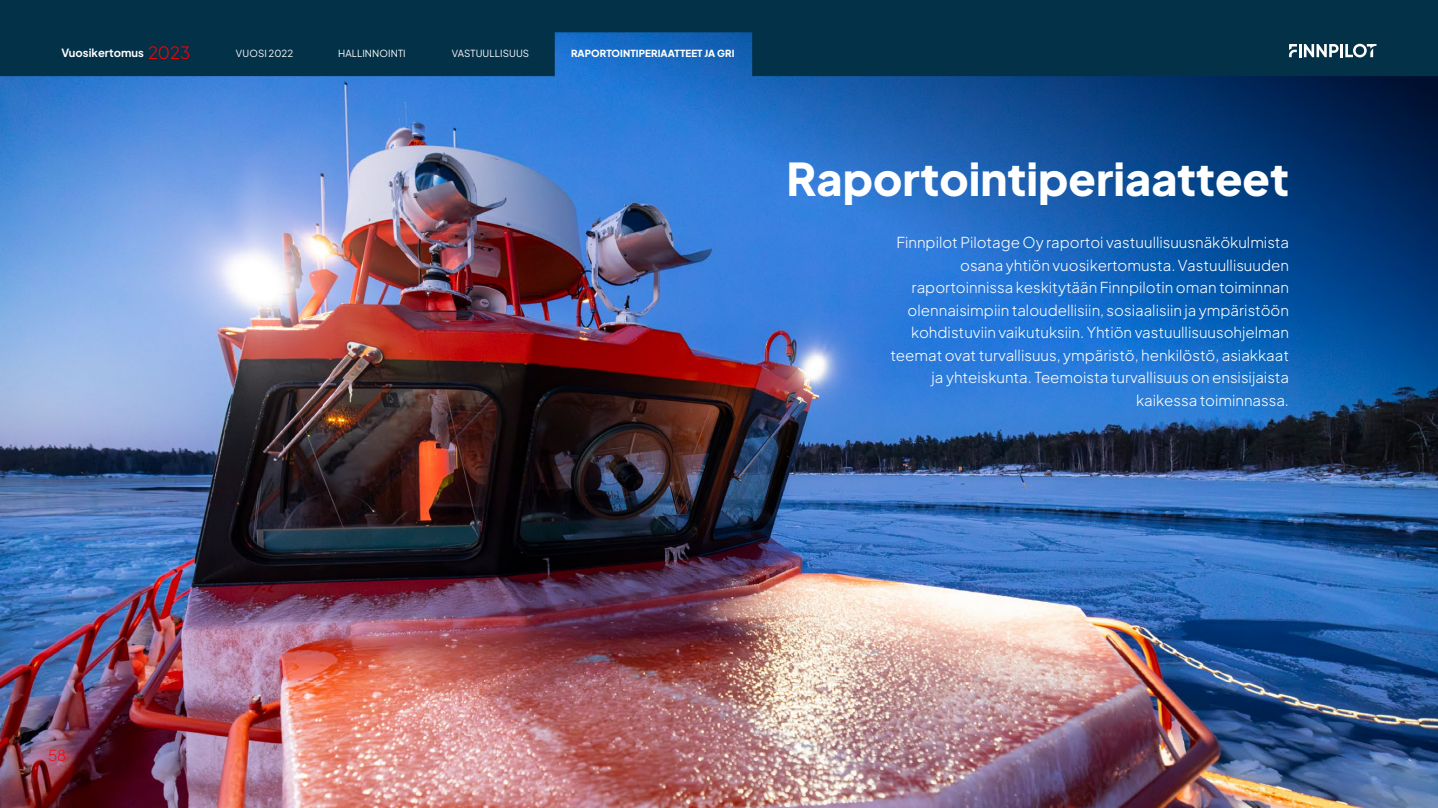
<style>
.page{position:relative;width:1438px;height:808px;background:#fff}
.page>*{position:absolute;margin:0;border:0;box-sizing:border-box;transform-origin:0 0}
.t1{font:800 45px "Plus Jakarta Sans";color:#fff}
.Ingressi_harmaa{font:15px/22.5px "Plus Jakarta Sans";color:#fff;text-align:right}
.t2{font:15px "Plus Jakarta Sans";color:#f00}
.t3{font:700 11.25px "Plus Jakarta Sans";color:#fff}
.t4{font:9.75px "Plus Jakarta Sans";letter-spacing:.01em;color:#fff}
.t5{font:800 9.75px "Plus Jakarta Sans";letter-spacing:.01em;color:#fff}
.s1{font-weight:400;font-size:16.8px;color:#f00}
</style>
<div class="page">
<img style="left:0;top:76px;width:429px;height:732px">
<img style="left:429px;top:76px;width:1008px;height:732px">
<svg style="left:0;top:0;width:1437px;height:76px;background:#043551"></svg>
<svg style="left:1288px;top:44px;width:88px;height:13px"></svg>
<p class="t3" style="left:61px;top:44px;width:130px">Vuosikertomus <span class="s1">2023</span></p>
<p class="t4" style="left:236px;top:45px;width:59px">VUOSI 2022</p>
<p class="t4" style="left:338px;top:45px;width:69px">HALLINNOINTI</p>
<p class="t4" style="left:452px;top:45px;width:79px">VASTUULLISUUS</p>
<p class="t5" style="left:571px;top:45px;width:165px">RAPORTOINTIPERIAATTEET JA GRI</p>
<h1 class="t1" style="left:786px;top:142px;width:504px">Raportointiperiaatteet</h1>
<p class="Ingressi_harmaa" style="left:890px;top:230px;width:400px">Finnpilot Pilotage Oy raportoi vastuullisuusnäkökulmista osana yhtiön vuosikertomusta. Vastuullisuuden raportoinnissa keskitytään Finnpilotin oman toiminnan olennaisimpiin taloudellisiin, sosiaalisiin ja ympäristöön kohdistuviin vaikutuksiin. Yhtiön vastuullisuusohjelman teemat ovat turvallisuus, ympäristö, henkilöstö, asiakkaat ja yhteiskunta. Teemoista turvallisuus on ensisijaista kaikessa toiminnassa.</p>
<p class="t2" style="left:48px;top:744px;width:20px">58</p>
</div>
